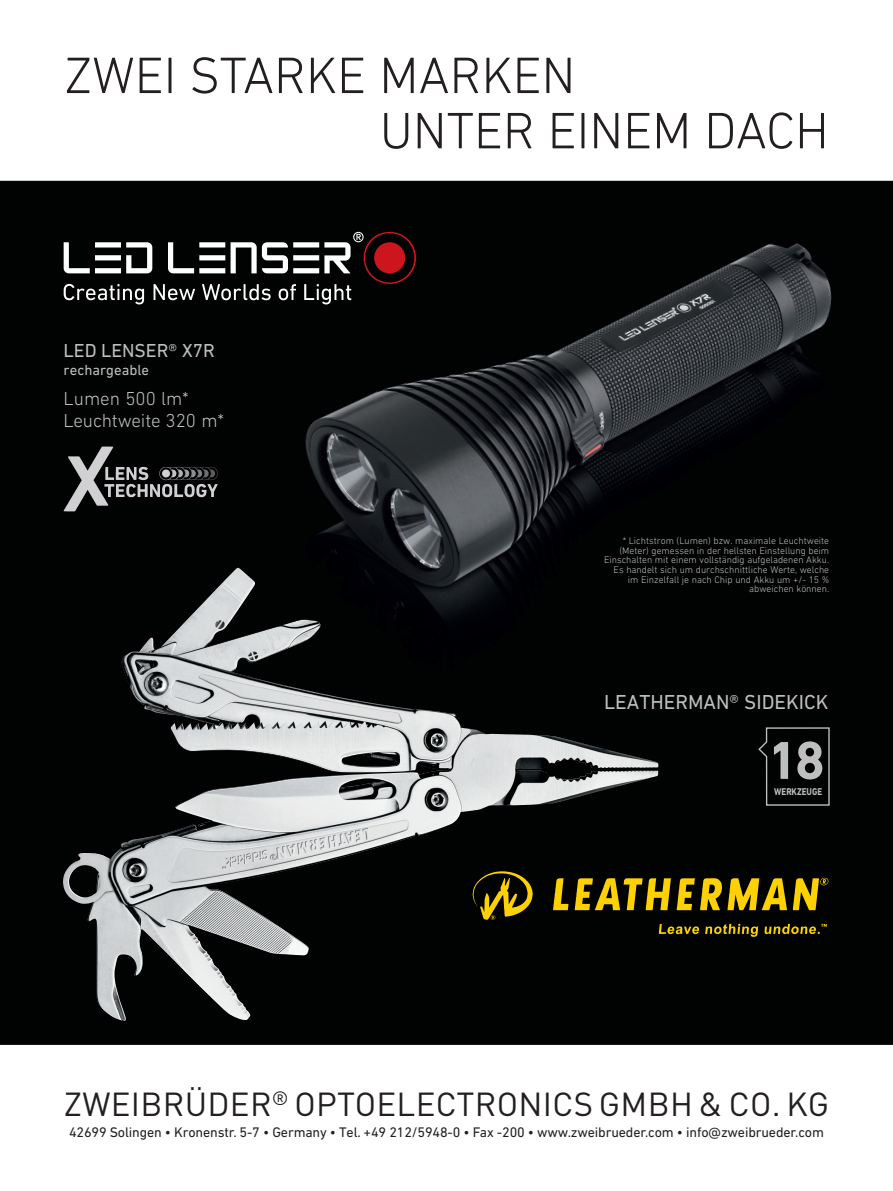
<style>
.page{position:relative;width:893px;height:1191px;background:#fff}
.page>*{position:absolute;margin:0;border:0;box-sizing:border-box;transform-origin:0 0}
.t1{font:700 54.15px "DIN Next W1 G";color:#bfbfbf}
.t2{font:300 52.05px/55.2px "DIN Next W1 G";color:#231f20}
.t3{font:32.85px "DIN";letter-spacing:.01em;color:#231f20}
.t4{font:20.55px "DIN Next W1 G";color:#bfbfbf}
.t5{font:300 19.05px/23px "DIN Next W1 G";letter-spacing:-.01em;color:#bfbfbf}
.t6{font:19.05px "DIN Next W1 G";color:#bfbfbf}
.t7{font:14.85px "DIN Next W1 G";color:#bfbfbf}
.t8{font:14.1px "DIN Next W1 G";letter-spacing:-.01em;color:#231f20}
.t9{font:700 10.05px "DIN Next W1 G";color:#bfbfbf;scale:.85 1}
.t10{font:300 9.75px/9.6px "DIN Next W1 G";color:#bfbfbf;text-align:right}
</style>
<div class="page">
<img style="left:0;top:181px;width:893px;height:863px">
<svg style="left:473px;top:871px;width:356px;height:66px;background:#3f3603"></svg>
<img style="left:63px;top:568px;width:386px;height:453px">
<svg style="left:64px;top:232px;width:352px;height:72px;background:#393434"></svg>
<svg style="left:757px;top:726px;width:73px;height:80px;background:#0d0f0f"></svg>
<img style="left:63px;top:446px;width:50px;height:65px">
<svg style="left:104px;top:467px;width:114px;height:30px;background:#4c4d4e"></svg>
<h2 class="t2" style="left:380px;top:47px;width:451px;text-indent:-316px">ZWEI STARKE MARKEN<br>UNTER EINEM DACH</h2>
<h3 class="t6" style="left:64px;top:340px;width:153px">LED LENSER® X7R</h3>
<h3 class="t7" style="left:64px;top:361px;width:87px">rechargeable</h3>
<h3 class="t5" style="left:64px;top:386px;width:162px">Lumen 500 lm*<br>Leuchtweite 320 m*</h3>
<p class="t10" style="left:604px;top:536px;width:227px">* Lichtstrom (Lumen) bzw. maximale Leuchtweite (Meter) gemessen in der hellsten Einstellung beim Einschalten mit einem vollständig aufgeladenen Akku.<br>Es handelt sich um durchschnittliche Werte, welche im Einzelfall je nach Chip und Akku um +/- 15 % abweichen können.</p>
<h3 class="t4" style="left:604px;top:689px;width:226px">LEATHERMAN® SIDEKICK</h3>
<h1 class="t1" style="left:767px;top:728px;width:59px">18</h1>
<p class="t9" style="left:774px;top:786px;width:58px">WERKZEUGE</p>
<h3 class="t3" style="left:64px;top:1083px;width:767px">ZWEIBRÜDER<sup>®</sup> OPTOELECTRONICS GMBH &amp; CO. KG</h3>
<h3 class="t8" style="left:69px;top:1123px;width:756px">42699 Solingen • Kronenstr. 5-7 • Germany • Tel. +49 212/5948-0 • Fax -200 • www.zweibrueder.com • info@zweibrueder.com</h3>
</div>
